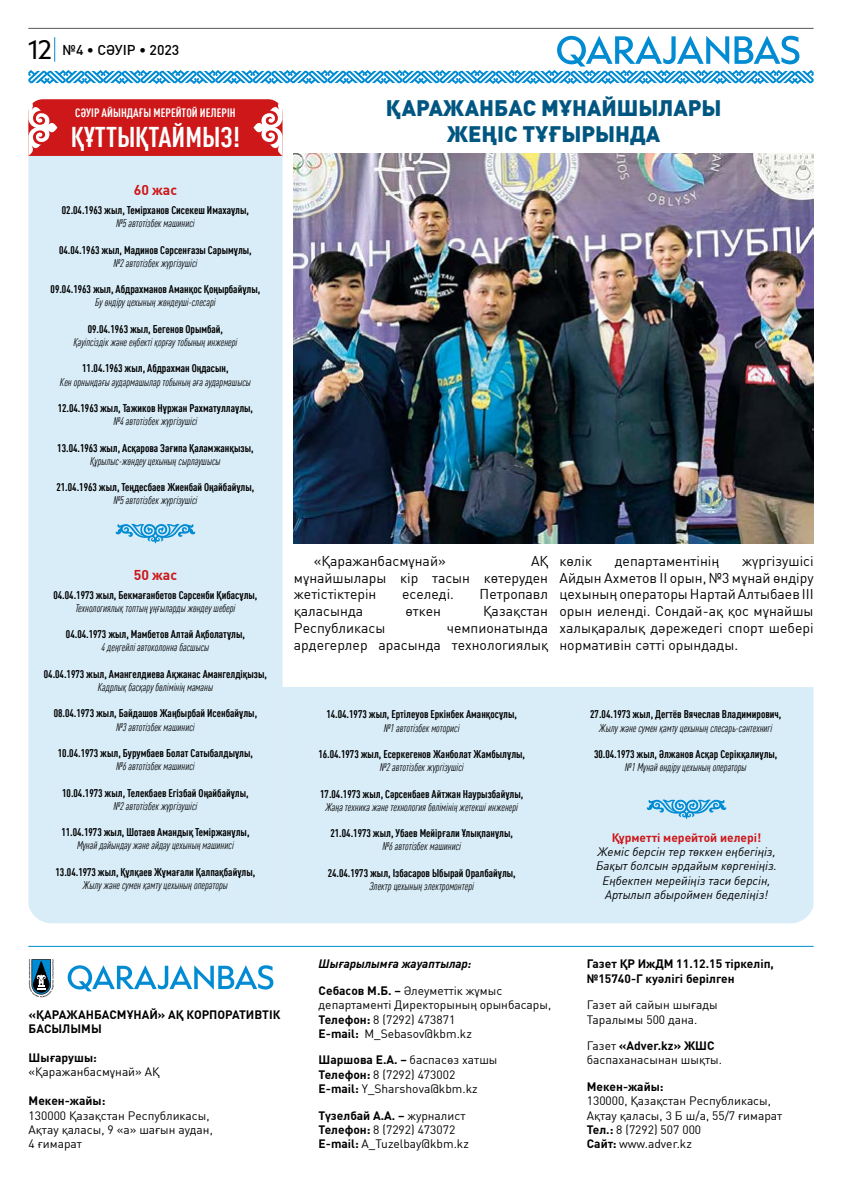
<style>
.page{position:relative;width:842px;height:1191px;background:#fff}
.page>*{position:absolute;margin:0;border:0;box-sizing:border-box;transform-origin:0 0}
.t1{font:700 28px "FF Din Pro Cond";color:#fff}
.t2{font:900 22px/26.4px "FF Din Pro";color:#005681;text-align:center}
.t3{font:14px/16.8px "FF Din Pro";color:#000;text-align:justify}
.t4{font:500 14px "FF Din Pro";color:#000}
.t5{font:700 14px "FF Din Pro";color:#cd1719}
.t6{font:12px/14.4px "FF Din Pro";color:#000}
.t7{font:700 12px/14.4px "FF Din Pro";color:#000}
.t8{font:italic 12px/14.4px "FF Din Pro";color:#000;text-align:center}
.t9{font:italic 700 12px/26.4px "FF Din Pro";color:#000}
.t10{font:700 12px "FF Din Pro Cond";color:#fff}
.t11{font:700 12px "FF Din Pro";color:#cd1719}
.t12{font:700 11px "FF Din Pro Cond";color:#000}
.t13{font:italic 11px "FF Din Pro Cond";color:#000}
.s1{font-family:"Capitana";font-weight:400;font-size:23px}
.s2{font-style:normal}
.s3{font-weight:400;font-style:normal}
.s4{font-weight:700}
</style>
<div class="page">
<hr style="left:28px;top:28px;width:786px;height:1px;background:#575756">
<svg style="left:28px;top:36px;width:786px;height:48px"></svg>
<div style="left:28px;top:156px;width:255px;height:767px;background:#d9edf8"></div>
<div style="left:283px;top:687px;width:531px;height:236px;background:#d9edf8"></div>
<svg style="left:28px;top:99px;width:255px;height:57px;background:#d12d2f"></svg>
<svg style="left:115px;top:523px;width:81px;height:21px;background:#8dcaea"></svg>
<svg style="left:646px;top:798px;width:81px;height:21px;background:#8dcaea"></svg>
<hr style="left:28px;top:946px;width:786px;height:1px;background:#008bd2">
<svg style="left:29px;top:959px;width:25px;height:38px"></svg>
<svg style="left:68px;top:965px;width:205px;height:26px"></svg>
<img style="left:294px;top:154px;width:520px;height:390px">
<p class="t4" style="left:28px;top:38px;width:153px"><span class="s1">12</span> №4 • СӘУІР • 2023</p>
<p class="t10" style="left:75px;top:104px;width:162px">СӘУІР АЙЫНДАҒЫ МЕРЕЙТОЙ ИЕЛЕРІН</p>
<h1 class="t1" style="left:71px;top:116px;width:171px">ҚҰТТЫҚТАЙМЫЗ!</h1>
<p class="t5" style="left:134px;top:178px;width:45px">60 жас</p>
<p class="t12" style="left:62px;top:202px;width:189px">02.04.1963 жыл, Темірханов Сисекеш Имахаұлы,</p>
<p class="t13" style="left:116px;top:215px;width:80px">№5 автотізбек машинисі</p>
<p class="t12" style="left:59px;top:241px;width:194px">04.04.1963 жыл, Мадинов Сәрсенғазы Сарымұлы,</p>
<p class="t13" style="left:113px;top:255px;width:85px">№2 автотізбек жүргізушісі</p>
<p class="t12" style="left:51px;top:281px;width:211px">09.04.1963 жыл, Абдрахманов Аманқос Қоңырбайұлы,</p>
<p class="t13" style="left:95px;top:294px;width:122px">Бу өндіру цехының жөндеуші-слесарі</p>
<p class="t12" style="left:88px;top:320px;width:137px">09.04.1963 жыл, Бегенов Орымбай,</p>
<p class="t13" style="left:73px;top:334px;width:165px">Қауіпсіздік және еңбекті қорғау тобының инженері</p>
<p class="t12" style="left:82px;top:360px;width:148px">11.04.1963 жыл, Абдрахман Оңдасын,</p>
<p class="t13" style="left:60px;top:374px;width:192px">Кен орнындағы аудармашылар тобының аға аудармашысы</p>
<p class="t12" style="left:58px;top:400px;width:197px">12.04.1963 жыл, Тажиков Нұржан Рахматуллаұлы,</p>
<p class="t13" style="left:113px;top:413px;width:85px">№4 автотізбек жүргізушісі</p>
<p class="t12" style="left:57px;top:439px;width:198px">13.04.1963 жыл, Асқарова Зағипа Қаламжанқызы,</p>
<p class="t13" style="left:90px;top:453px;width:132px">Құрылыс-жөндеу цехының сырлаушысы</p>
<p class="t12" style="left:57px;top:479px;width:199px">21.04.1963 жыл, Теңдесбаев Жиенбай Оңайбайұлы,</p>
<p class="t13" style="left:113px;top:492px;width:85px">№5 автотізбек жүргізушісі</p>
<p class="t5" style="left:134px;top:563px;width:45px">50 жас</p>
<p class="t12" style="left:53px;top:586px;width:205px">04.04.1973 жыл, Бекмағанбетов Сәрсенби Қибасұлы,</p>
<p class="t13" style="left:75px;top:600px;width:162px">Технологиялық топтың ұңғыларды жөндеу шебері</p>
<p class="t12" style="left:66px;top:626px;width:181px">04.04.1973 жыл, Мамбетов Алтай Ақболатұлы,</p>
<p class="t13" style="left:102px;top:639px;width:109px">4 деңгейлі автоколонна басшысы</p>
<p class="t12" style="left:44px;top:665px;width:225px">04.04.1973 жыл, Амангелдиева Ақжанас Амангелдіқызы,</p>
<p class="t13" style="left:98px;top:679px;width:117px">Кадрлық басқару бөлімінің маманы</p>
<p class="t12" style="left:54px;top:705px;width:205px">08.04.1973 жыл, Байдашов Жаңбырбай Исенбайұлы,</p>
<p class="t13" style="left:116px;top:719px;width:80px">№3 автотізбек машинисі</p>
<p class="t12" style="left:58px;top:745px;width:197px">10.04.1973 жыл, Бурумбаев Болат Сатыбалдыұлы,</p>
<p class="t13" style="left:116px;top:758px;width:80px">№6 автотізбек машинисі</p>
<p class="t12" style="left:62px;top:784px;width:188px">10.04.1973 жыл, Телекбаев Егізбай Оңайбайұлы,</p>
<p class="t13" style="left:113px;top:798px;width:85px">№2 автотізбек жүргізушісі</p>
<p class="t12" style="left:61px;top:824px;width:190px">11.04.1973 жыл, Шотаев Амандық Теміржанұлы,</p>
<p class="t13" style="left:77px;top:837px;width:158px">Мұнай дайындау және айдау цехының машинисі</p>
<p class="t12" style="left:56px;top:863px;width:201px">13.04.1973 жыл, Құлқаев Жұмағали Қалпақбайұлы,</p>
<p class="t13" style="left:83px;top:877px;width:147px">Жылу және сумен қамту цехының операторы</p>
<h2 class="t2" style="left:386px;top:92px;width:337px">ҚАРАЖАНБАС МҰНАЙШЫЛАРЫ<br>ЖЕҢІС ТҰҒЫРЫНДА</h2>
<p class="t3" style="left:314px;top:551px;width:134px">«Қаражанбасмұнай»</p>
<p class="t3" style="left:294px;top:551px;width:256px;text-indent:237px">АҚ мұнайшылары кір тасын көтеруден жетістіктерін</p>
<p class="t3" style="left:402px;top:584px;width:53px">еселеді.</p>
<p class="t3" style="left:480px;top:584px;width:70px">Петропавл</p>
<p class="t3" style="left:294px;top:601px;width:71px">қаласында</p>
<p class="t3" style="left:405px;top:601px;width:37px">өткен</p>
<p class="t3" style="left:483px;top:601px;width:66px">Қазақстан</p>
<p class="t3" style="left:294px;top:618px;width:93px">Республикасы</p>
<p class="t3" style="left:294px;top:618px;width:256px;text-align:right">чемпионатында<br>ардегерлер арасында технологиялық</p>
<p class="t3" style="left:559px;top:551px;width:256px;text-indent:183px">жүргізушісі Айдын Ахметов ІІ орын, №3 мұнай өндіру цехының операторы Нартай Алтыбаев ІІІ орын иеленді. Сондай-ақ қос мұнайшы халықаралық дәрежедегі спорт шебері нормативін сәтті орындады.</p>
<p class="t3" style="left:559px;top:551px;width:34px">көлік</p>
<p class="t3" style="left:615px;top:551px;width:106px">департаментінің</p>
<p class="t12" style="left:326px;top:706px;width:192px">14.04.1973 жыл, Ертілеуов Еркінбек Аманқосұлы,</p>
<p class="t13" style="left:384px;top:719px;width:77px">№1 автотізбек моторисі</p>
<p class="t12" style="left:318px;top:745px;width:208px">16.04.1973 жыл, Есеркегенов Жанболат Жамбылұлы,</p>
<p class="t13" style="left:380px;top:759px;width:85px">№2 автотізбек жүргізушісі</p>
<p class="t12" style="left:320px;top:785px;width:205px">17.04.1973 жыл, Сәрсенбаев Айтжан Наурызбайұлы,</p>
<p class="t13" style="left:325px;top:799px;width:194px">Жаңа техника және технология бөлімінің жетекші инженері</p>
<p class="t12" style="left:330px;top:825px;width:184px">21.04.1973 жыл, Убаев Мейірғали Ұлықпанұлы,</p>
<p class="t13" style="left:382px;top:838px;width:80px">№6 автотізбек машинисі</p>
<p class="t12" style="left:328px;top:864px;width:190px">24.04.1973 жыл, Ізбасаров Ыбырай Оралбайұлы,</p>
<p class="t13" style="left:369px;top:878px;width:106px">Электр цехының электромонтері</p>
<p class="t12" style="left:590px;top:706px;width:193px">27.04.1973 жыл, Дегтёв Вячеслав Владимирович,</p>
<p class="t13" style="left:599px;top:719px;width:175px">Жылу және сумен қамту цехының слесарь-сантехнигі</p>
<p class="t12" style="left:594px;top:745px;width:185px">30.04.1973 жыл, Әлжанов Асқар Серікқалиұлы,</p>
<p class="t13" style="left:625px;top:759px;width:123px">№1 Мұнай өндіру цехының операторы</p>
<p class="t11" style="left:612px;top:827px;width:151px">Құрметті мерейтой иелері!</p>
<p class="t8" style="left:596px;top:843px;width:182px">Жеміс берсін тер төккен еңбегіңіз, Бақыт болсын әрдайым көргеніңіз.<br>Еңбекпен мерейіңіз таси берсін, Артылып абыроймен беделіңіз!</p>
<p class="t7" style="left:29px;top:1005px;width:253px">«ҚАРАЖАНБАСМҰНАЙ» АҚ КОРПОРАТИВТІК<br>БАСЫЛЫМЫ</p>
<p class="t7" style="left:29px;top:1048px;width:70px">Шығарушы:</p>
<p class="t6" style="left:29px;top:1063px;width:132px">«Қаражанбасмұнай» АҚ</p>
<p class="t7" style="left:29px;top:1092px;width:78px">Мекен-жайы:</p>
<p class="t6" style="left:29px;top:1106px;width:186px">130000 Қазақстан Республикасы,<br>Ақтау қаласы, 9 «а» шағын аудан,<br>4 ғимарат</p>
<p class="t9" style="left:319px;top:949px;width:185px">Шығарылымға жауаптылар:<br><span class="s2">Себасов М.Б. –</span> <span class="s3">Әлеуметтік жұмыс</span></p>
<p class="t6" style="left:319px;top:996px;width:234px">департаменті Директорының орынбасары,<br><span class="s4">Телефон:</span> 8 (7292) 473871<br><span class="s4">Е-mail:</span> M_Sebasov@kbm.kz</p>
<p class="t6" style="left:319px;top:1051px;width:180px"><span class="s4">Шаршова Е.А. –</span> баспасөз хатшы<br><span class="s4">Телефон:</span> 8 (7292) 473002<br><span class="s4">Е-mail:</span> Y_Sharshova@kbm.kz</p>
<p class="t6" style="left:319px;top:1106px;width:152px"><span class="s4">Түзелбай А.А. –</span> журналист<br><span class="s4">Телефон:</span> 8 (7292) 473072<br><span class="s4">Е-mail:</span> A_Tuzelbay@kbm.kz</p>
<p class="t7" style="left:587px;top:955px;width:188px">Газет ҚР ИжДМ 11.12.15 тіркеліп, №15740-Г куәлігі берілген</p>
<p class="t6" style="left:587px;top:996px;width:132px">Газет ай сайын шығады<br>Таралымы 500 дана.</p>
<p class="t6" style="left:587px;top:1037px;width:137px">Газет <span class="s4">«Adver.kz» ЖШС </span>баспаханасынан шықты.</p>
<p class="t7" style="left:587px;top:1077px;width:78px">Мекен-жайы:</p>
<p class="t6" style="left:587px;top:1092px;width:197px">130000, Қазақстан Республикасы,<br>Ақтау қаласы, 3 Б ш/а, 55/7 ғимарат<br><span class="s4">Тел.:</span> 8 (7292) 507 000<br><span class="s4">Сайт:</span> www.adver.kz</p>
</div>
